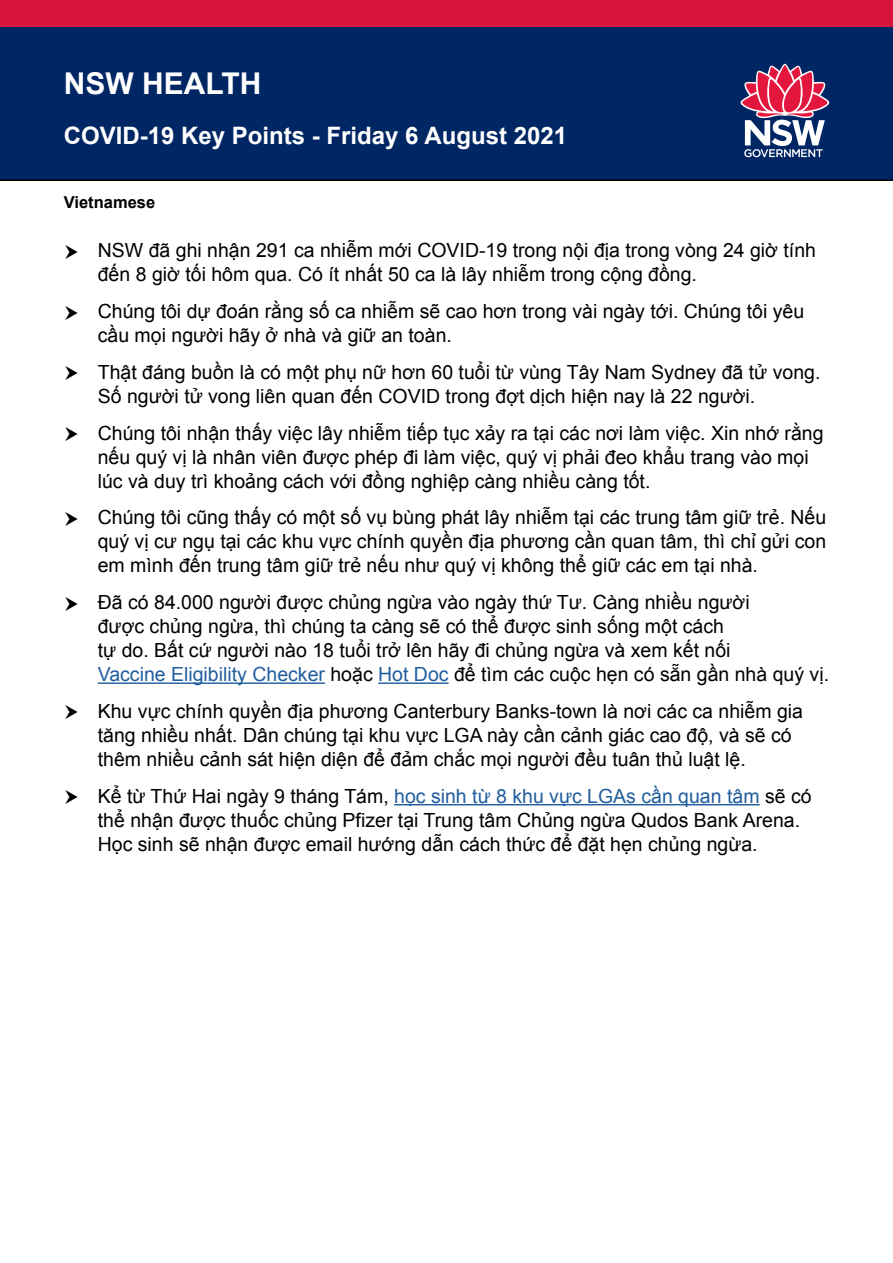
<style>
.page{position:relative;width:893px;height:1263px;background:#fff}
.page>*{position:absolute;margin:0;border:0;box-sizing:border-box;transform-origin:0 0}
.t1{font:700 30px "Arial";color:#fff}
.t2{font:700 24px "Arial";color:#fff}
.t3{font:19.5px/24px "Arial";color:#000}
.t4{font:700 16.5px "Arial";color:#000}
.s1{color:#215e9e}
</style>
<div class="page">
<img style="left:0;top:0;width:893px;height:180px">
<svg style="left:741px;top:64px;width:88px;height:93px"></svg>
<hr style="left:98px;top:682px;width:227px;height:2px;background:#215e9e">
<hr style="left:378px;top:682px;width:71px;height:2px;background:#215e9e">
<hr style="left:394px;top:804px;width:366px;height:1px;background:#215e9e">
<p class="t1" style="left:64px;top:64px;width:199px">NSW HEALTH</p>
<p class="t2" style="left:64px;top:120px;width:505px">COVID-19 Key Points - Friday 6 August 2021</p>
<p class="t4" style="left:64px;top:191px;width:93px">Vietnamese</p>
<p class="t3" style="left:98px;top:239px;width:720px">NSW đã ghi nhận 291 ca nhiễm mới COVID-19 trong nội địa trong vòng 24 giờ tính đến 8 giờ tối hôm qua. Có ít nhất 50 ca là lây nhiễm trong cộng đồng.</p>
<p class="t3" style="left:98px;top:299px;width:708px">Chúng tôi dự đoán rằng số ca nhiễm sẽ cao hơn trong vài ngày tới. Chúng tôi yêu cầu mọi người hãy ở nhà và giữ an toàn.</p>
<p class="t3" style="left:98px;top:360px;width:724px">Thật đáng buồn là có một phụ nữ hơn 60 tuổi từ vùng Tây Nam Sydney đã tử vong.<br>Số người tử vong liên quan đến COVID trong đợt dịch hiện nay là 22 người.</p>
<p class="t3" style="left:98px;top:421px;width:727px">Chúng tôi nhận thấy việc lây nhiễm tiếp tục xảy ra tại các nơi làm việc. Xin nhớ rằng nếu quý vị là nhân viên được phép đi làm việc, quý vị phải đeo khẩu trang vào mọi lúc và duy trì khoảng cách với đồng nghiệp càng nhiều càng tốt.</p>
<p class="t3" style="left:98px;top:506px;width:730px;text-align:justify">Chúng tôi cũng thấy có một số vụ bùng phát lây nhiễm tại các trung tâm giữ trẻ. Nếu quý vị cư ngụ tại các khu vực chính quyền địa phương cần quan tâm, thì chỉ gửi con em mình đến trung tâm giữ trẻ nếu như quý vị không thể giữ các em tại nhà.</p>
<p class="t3" style="left:98px;top:590px;width:733px">Đã có 84.000 người được chủng ngừa vào ngày thứ Tư. Càng nhiều người<br>được chủng ngừa, thì chúng ta càng sẽ có thể được sinh sống một cách<br>tự do. Bất cứ người nào 18 tuổi trở lên hãy đi chủng ngừa và xem kết nối<br><span class="s1">Vaccine Eligibility Checker</span> hoặc <span class="s1">Hot Doc</span> để tìm các cuộc hẹn có sẵn gần nhà quý vị.</p>
<p class="t3" style="left:98px;top:699px;width:707px">Khu vực chính quyền địa phương Canterbury Banks-town là nơi các ca nhiễm gia tăng nhiều nhất. Dân chúng tại khu vực LGA này cần cảnh giác cao độ, và sẽ có thêm nhiều cảnh sát hiện diện để đảm chắc mọi người đều tuân thủ luật lệ.</p>
<p class="t3" style="left:98px;top:784px;width:715px">Kể từ Thứ Hai ngày 9 tháng Tám, <span class="s1">học sinh từ 8 khu vực LGAs cần quan tâm</span> sẽ có thể nhận được thuốc chủng Pfizer tại Trung tâm Chủng ngừa Qudos Bank Arena.<br>Học sinh sẽ nhận được email hướng dẫn cách thức để đặt hẹn chủng ngừa.</p>
</div>
